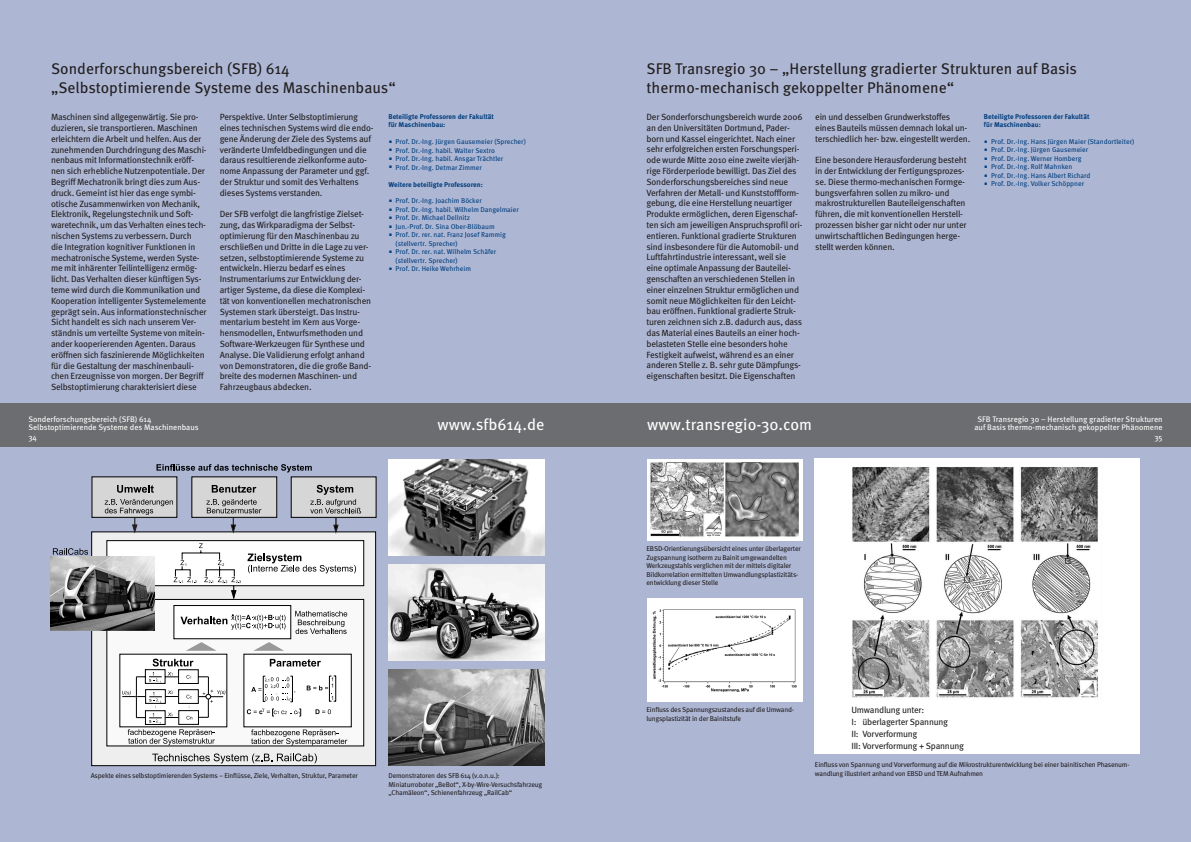
<style>
.page{position:relative;width:1191px;height:842px;background:#fff}
.page>*{position:absolute;margin:0;border:0;box-sizing:border-box;transform-origin:0 0}
.t1{font:16px "Meta OT";color:#fff}
.t2{font:15.5px/19.2px "Meta OT";color:#231f20}
.t3{font:9px/10.8px "Meta OT";letter-spacing:-.025em;color:#231f20}
.t4{font:8px/8px "Meta OT";color:#fff}
.t5{font:7px/8.5px "Meta OT";letter-spacing:-.025em;color:#231f20}
.t6{font:7px/8.5px "Meta OT";color:#013d7d}
.t7{font:700 7px/8.5px "Meta OT";color:#013d7d}
</style>
<div class="page">
<div style="left:0;top:403px;width:604px;height:45px;background:#6c6d70"></div>
<div style="left:0;top:448px;width:604px;height:394px;background:#adb7d4"></div>
<div style="left:0;top:0;width:604px;height:403px;background:#adb7d4"></div>
<div style="left:587px;top:403px;width:604px;height:45px;background:#6c6d70"></div>
<div style="left:587px;top:448px;width:604px;height:394px;background:#adb7d4"></div>
<div style="left:587px;top:0;width:604px;height:403px;background:#adb7d4"></div>
<img style="left:388px;top:564px;width:156px;height:96px">
<div style="left:92px;top:477px;width:85px;height:40px;background:#d6d6d6"></div>
<div style="left:291px;top:477px;width:85px;height:40px;background:#d6d6d6"></div>
<div style="left:291px;top:477px;width:85px;height:41px;border:1px solid #000"></div>
<div style="left:192px;top:477px;width:85px;height:40px;background:#d6d6d6"></div>
<div style="left:192px;top:477px;width:85px;height:41px;border:1px solid #000"></div>
<div style="left:92px;top:532px;width:283px;height:234px;background:#eee"></div>
<div style="left:91px;top:532px;width:285px;height:234px;border:1px solid #000"></div>
<div style="left:107px;top:541px;width:257px;height:45px;background:#fff"></div>
<div style="left:107px;top:540px;width:257px;height:46px;border:1px solid #000"></div>
<svg style="left:247px;top:553px;width:109px;height:20px"></svg>
<div style="left:107px;top:599px;width:257px;height:147px;background:#f9f9f9;border:1px solid #000"></div>
<svg style="left:152px;top:753px;width:165px;height:10px"></svg>
<svg style="left:156px;top:464px;width:156px;height:8px"></svg>
<svg style="left:212px;top:485px;width:44px;height:8px"></svg>
<svg style="left:206px;top:499px;width:55px;height:33px"></svg>
<svg style="left:310px;top:485px;width:51px;height:47px"></svg>
<svg style="left:117px;top:485px;width:37px;height:8px"></svg>
<svg style="left:105px;top:499px;width:68px;height:33px"></svg>
<svg style="left:174px;top:543px;width:67px;height:56px"></svg>
<div style="left:174px;top:605px;width:117px;height:34px;background:#fff;border:1px solid #000"></div>
<svg style="left:295px;top:611px;width:52px;height:23px"></svg>
<svg style="left:251px;top:729px;width:96px;height:16px"></svg>
<svg style="left:186px;top:642px;width:31px;height:9px"></svg>
<svg style="left:253px;top:642px;width:31px;height:9px"></svg>
<svg style="left:180px;top:615px;width:105px;height:15px"></svg>
<svg style="left:53px;top:548px;width:35px;height:7px"></svg>
<img style="left:51px;top:557px;width:104px;height:73px">
<div style="left:120px;top:654px;width:107px;height:73px;background:#fff"></div>
<div style="left:244px;top:654px;width:107px;height:73px;background:#fff"></div>
<svg style="left:270px;top:659px;width:51px;height:8px"></svg>
<svg style="left:251px;top:676px;width:44px;height:27px"></svg>
<svg style="left:315px;top:709px;width:16px;height:5px"></svg>
<svg style="left:247px;top:709px;width:54px;height:8px"></svg>
<svg style="left:307px;top:676px;width:29px;height:26px"></svg>
<svg style="left:122px;top:659px;width:103px;height:86px"></svg>
<img style="left:388px;top:459px;width:156px;height:96px">
<img style="left:388px;top:670px;width:156px;height:96px">
<div style="left:814px;top:458px;width:326px;height:296px;background:#fff"></div>
<img style="left:852px;top:467px;width:246px;height:231px">
<div style="left:646px;top:459px;width:156px;height:81px;background:linear-gradient(to right,#fff,#fff)"></div>
<img style="left:649px;top:463px;width:150px;height:77px">
<div style="left:646px;top:598px;width:156px;height:104px;background:#fff"></div>
<img style="left:652px;top:609px;width:145px;height:83px">
<h2 class="t2" style="left:51px;top:59px;width:346px">Sonderforschungsbereich (SFB) 614 „Selbstoptimierende Systeme des Maschinenbaus“</h2>
<p class="t3" style="left:51px;top:112px;width:157px">Maschinen sind allgegenwärtig. Sie pro&shy;duzieren, sie transportieren. Maschinen erleichtern die Arbeit und helfen. Aus der zunehmenden Durchdringung des Maschi&shy;nenbaus mit Informationstechnik eröff&shy;nen sich erhebliche Nutzenpotentiale. Der Begriff Mechatronik bringt dies zum Aus&shy;druck. Gemeint ist hier das enge symbi&shy;otische Zusammenwirken von Mechanik, Elektronik, Regelungstechnik und Soft&shy;waretechnik, um das Verhalten eines tech&shy;nischen Systems zu verbessern. Durch<br>die Integration kognitiver Funktionen in mechatronische Systeme, werden Syste&shy;me mit inhärenter Teilintelligenz ermög&shy;licht. Das Verhalten dieser künftigen Sys&shy;teme wird durch die Kommunikation und Kooperation intelligenter Systemelemente geprägt sein. Aus informationstechnischer Sicht handelt es sich nach unserem Ver&shy;ständnis um verteilte Systeme von mitein&shy;ander kooperierenden Agenten. Daraus eröffnen sich faszinierende Möglichkeiten für die Gestaltung der maschinenbauli&shy;chen Erzeugnisse von morgen. Der Begriff Selbstoptimierung charakterisiert diese</p>
<p class="t3" style="left:220px;top:112px;width:155px">Perspektive. Unter Selbstoptimierung eines technischen Systems wird die endo&shy;gene Änderung der Ziele des Systems auf veränderte Umfeldbedingungen und die daraus resultierende zielkonforme auto&shy;nome Anpassung der Parameter und ggf. der Struktur und somit des Verhaltens dieses Systems verstanden.</p>
<p class="t7" style="left:388px;top:112px;width:107px">Beteiligte Professoren der Fakultät für Maschinenbau:</p>
<p class="t6" style="left:395px;top:137px;width:132px">Prof. Dr.-Ing. Jürgen Gausemeier (Sprecher)<br>Prof. Dr.-Ing. habil. Walter Sextro<br>Prof. Dr.-Ing. habil. Ansgar Trächtler<br>Prof. Dr.-Ing. Detmar Zimmer</p>
<p class="t7" style="left:388px;top:180px;width:96px">Weitere beteiligte Professoren:</p>
<p class="t6" style="left:395px;top:197px;width:125px">Prof. Dr.-Ing. Joachim Böcker<br>Prof. Dr.-Ing. habil. Wilhelm Dangelmaier<br>Prof. Dr. Michael Dellnitz<br>Jun.-Prof. Dr. Sina Ober-Blöbaum<br>Prof. Dr. rer. nat. Franz Josef Rammig (stellvertr. Sprecher)<br>Prof. Dr. rer. nat. Wilhelm Schäfer (stellvertr. Sprecher)<br>Prof. Dr. Heike Wehrheim</p>
<p class="t3" style="left:220px;top:209px;width:153px">Der SFB verfolgt die langfristige Zielset&shy;zung, das Wirkparadigma der Selbst&shy;optimierung für den Maschinenbau zu erschließen und Dritte in die Lage zu ver&shy;setzen, selbstoptimierende Systeme zu entwickeln. Hierzu bedarf es eines Instrumentariums zur Entwicklung der&shy;artiger Systeme, da diese die Komplexi&shy;tät von konventionellen mechatronischen Systemen stark übersteigt. Das Instru&shy;mentarium besteht im Kern aus Vorge&shy;hensmodellen, Entwurfsmethoden und Software-Werkzeugen für Synthese und Analyse. Die Validierung erfolgt anhand von Demonstratoren, die die große Band&shy;breite des modernen Maschinen- und Fahrzeugbaus abdecken.</p>
<p class="t4" style="left:28px;top:416px;width:172px">Sonderforschungsbereich (SFB) 614<br>Selbstoptimierende Systeme des Maschinenbaus</p>
<h1 class="t1" style="left:437px;top:415px;width:108px">www.sfb614.de</h1>
<h2 class="t2" style="left:646px;top:59px;width:432px">SFB Transregio 30 – „Herstellung gradierter Strukturen auf Basis thermo-mechanisch gekoppelter Phänomene“</h2>
<p class="t3" style="left:646px;top:112px;width:157px">Der Sonderforschungsbereich wurde 2006 an den Universitäten Dortmund, Pader&shy;born und Kassel eingerichtet. Nach einer sehr erfolgreichen ersten Forschungsperi&shy;ode wurde Mitte 2010 eine zweite vierjäh&shy;rige Förderperiode bewilligt. Das Ziel des Sonderforschungsbereiches sind neue Verfahren der Metall- und Kunststoffform&shy;gebung, die eine Herstellung neuartiger Produkte ermöglichen, deren Eigenschaf&shy;ten sich am jeweiligen Anspruchsprofil ori&shy;entieren. Funktional gradierte Strukturen sind insbesondere für die Automobil- und Luftfahrtindustrie interessant, weil sie eine optimale Anpassung der Bauteilei&shy;genschaften an verschiedenen Stellen in einer einzelnen Struktur ermöglichen und somit neue Möglichkeiten für den Leicht&shy;bau eröffnen. Funktional gradierte Struk&shy;turen zeichnen sich z.B. dadurch aus, dass das Material eines Bauteils an einer hoch&shy;belasteten Stelle eine besonders hohe Festigkeit aufweist, während es an einer anderen Stelle z. B. sehr gute Dämpfungs&shy;eigenschaften besitzt. Die Eigenschaften</p>
<p class="t3" style="left:815px;top:112px;width:157px">ein und desselben Grundwerkstoffes eines Bauteils müssen demnach lokal un&shy;terschiedlich her- bzw. eingestellt werden.</p>
<p class="t7" style="left:984px;top:112px;width:107px">Beteiligte Professoren der Fakultät für Maschinenbau:</p>
<p class="t6" style="left:991px;top:137px;width:145px">Prof. Dr.-Ing. Hans Jürgen Maier (Standortleiter)<br>Prof. Dr.-Ing. Jürgen Gausemeier<br>Prof. Dr.-Ing. Werner Homberg<br>Prof. Dr.-Ing. Rolf Mahnken<br>Prof. Dr.-Ing. Hans Albert Richard<br>Prof. Dr.-Ing. Volker Schöppner</p>
<p class="t3" style="left:815px;top:155px;width:153px">Eine besondere Herausforderung besteht in der Entwicklung der Fertigungsprozes&shy;se. Diese thermo-mechanischen Formge&shy;bungsverfahren sollen zu mikro- und makrostrukturellen Bauteileigenschaften führen, die mit konventionellen Herstell&shy;prozessen bisher gar nicht oder nur unter unwirtschaftlichen Bedingungen herge&shy;stellt werden können.</p>
<h1 class="t1" style="left:647px;top:415px;width:166px">www.transregio-30.com</h1>
<p class="t4" style="left:974px;top:416px;width:190px;text-align:center">SFB Transregio 30 – Herstellung gradierter Strukturen auf Basis thermo-mechanisch gekoppelter Phänomene</p>
<p class="t4" style="left:28px;top:433px;width:10px">34</p>
<p class="t4" style="left:1154px;top:433px;width:10px">35</p>
<p class="t5" style="left:646px;top:545px;width:156px">EBSD-Orientierungsübersicht eines unter überlagerter Zugspannung isotherm zu Bainit umgewandelten Werkzeugstahls verglichen mit der mittels digitaler Bildkorrelation ermittelten Umwandlungsplastizitäts&shy;entwicklung dieser Stelle</p>
<p class="t5" style="left:91px;top:772px;width:269px">Aspekte eines selbstoptimierenden Systems – Einflüsse, Ziele, Verhalten, Struktur, Parameter</p>
<p class="t5" style="left:388px;top:772px;width:155px">Demonstratoren des SFB 614 (v.o.n.u.):<br>Miniaturroboter „BeBot“, X-by-Wire-Versuchsfahrzeug „Chamäleon“, Schienenfahrzeug „RailCab“</p>
<p class="t5" style="left:646px;top:706px;width:149px">Einfluss des Spannungszustandes auf die Umwand&shy;lungsplastizität in der Bainitstufe</p>
<p class="t3" style="left:851px;top:703px;width:114px;line-height:12px">Umwandlung unter:<br>I: überlagerter Spannung<br>II: Vorverformung<br>III: Vorverformung + Spannung</p>
<p class="t5" style="left:815px;top:761px;width:316px">Einfluss von Spannung und Vorverformung auf die Mikrostrukturentwicklung bei einer bainitischen Phasenum&shy;wandlung illustriert anhand von EBSD und TEM Aufnahmen</p>
</div>
